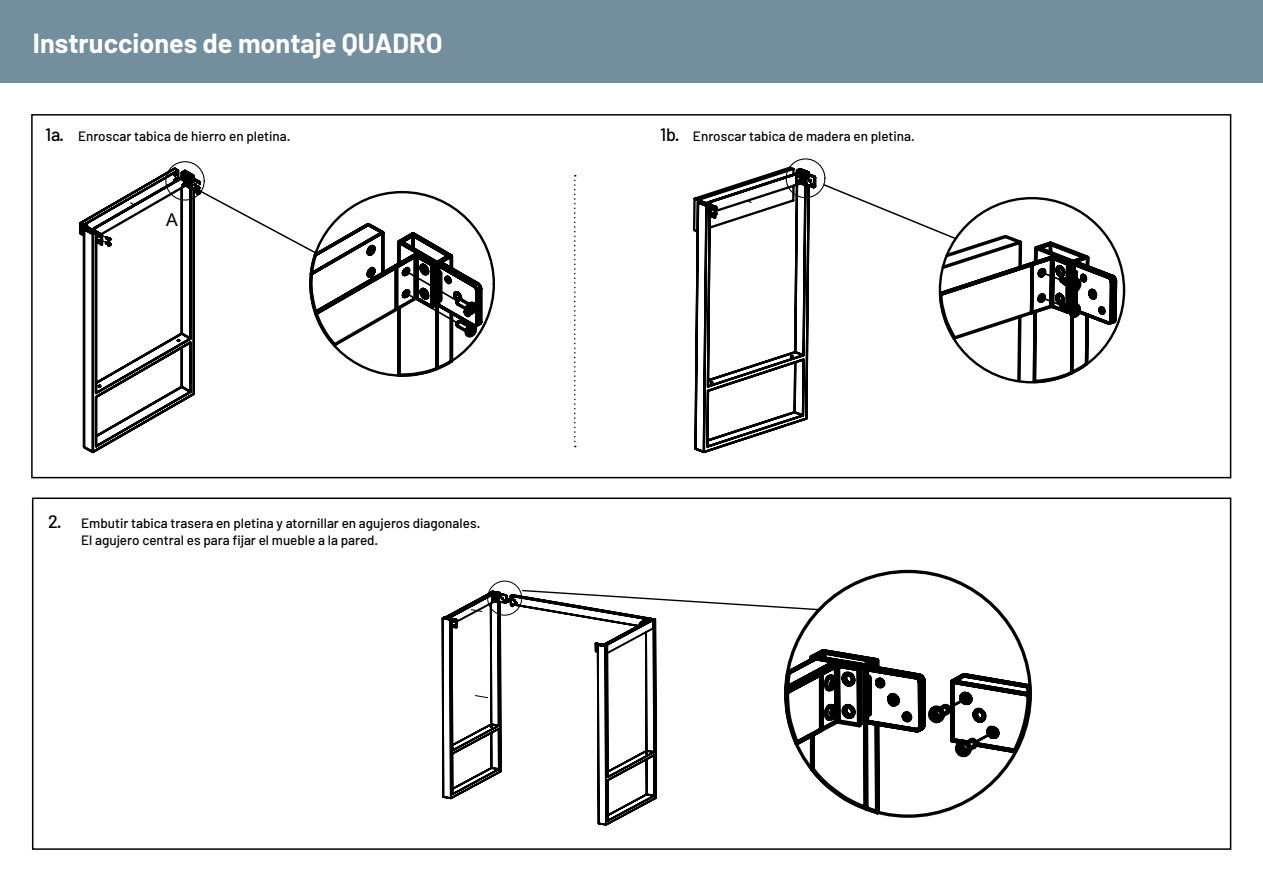
<style>
.page{position:relative;width:1263px;height:893px;background:#fff}
.page>*{position:absolute;margin:0;border:0;box-sizing:border-box;transform-origin:0 0}
.t1{font:700 27px "Barlow";color:#fff}
.t2{font:17.7px "Arial";color:#000}
.t3{font:500 13.5px/16.2px "Barlow";color:#000}
.s1{font-size:18px}
</style>
<div class="page">
<div style="left:0;top:0;width:1263px;height:83px;background:#738f9e"></div>
<div style="left:31px;top:114px;width:1200px;height:364px;border:2px solid #000"></div>
<div style="left:32px;top:497px;width:1199px;height:353px;border:2px solid #000"></div>
<div style="left:165px;top:161px;width:40px;height:40px;border:1px solid #000;border-radius:50%"></div>
<svg style="left:79px;top:165px;width:412px;height:289px"></svg>
<div style="left:786px;top:158px;width:39px;height:40px;border:1px solid #000;border-radius:50%"></div>
<svg style="left:693px;top:165px;width:427px;height:289px"></svg>
<svg style="left:574px;top:175px;width:2px;height:272px"></svg>
<svg style="left:441px;top:581px;width:591px;height:237px"></svg>
<h1 class="t1" style="left:33px;top:23px;width:411px">Instrucciones de montaje QUADRO</h1>
<p class="t3" style="left:45px;top:128px;width:247px"><span class="s1">1a·</span> Enroscar tabica de hierro en pletina.</p>
<h2 class="t2" style="left:166px;top:207px;width:13px">A</h2>
<p class="t3" style="left:81px;top:515px;width:401px;text-indent:-33px"><span class="s1">2·</span> Embutir tabica trasera en pletina y atornillar en agujeros diagonales.<br>El agujero central es para fijar el mueble a la pared.</p>
<p class="t3" style="left:660px;top:128px;width:256px"><span class="s1">1b·</span> Enroscar tabica de madera en pletina.</p>
</div>
